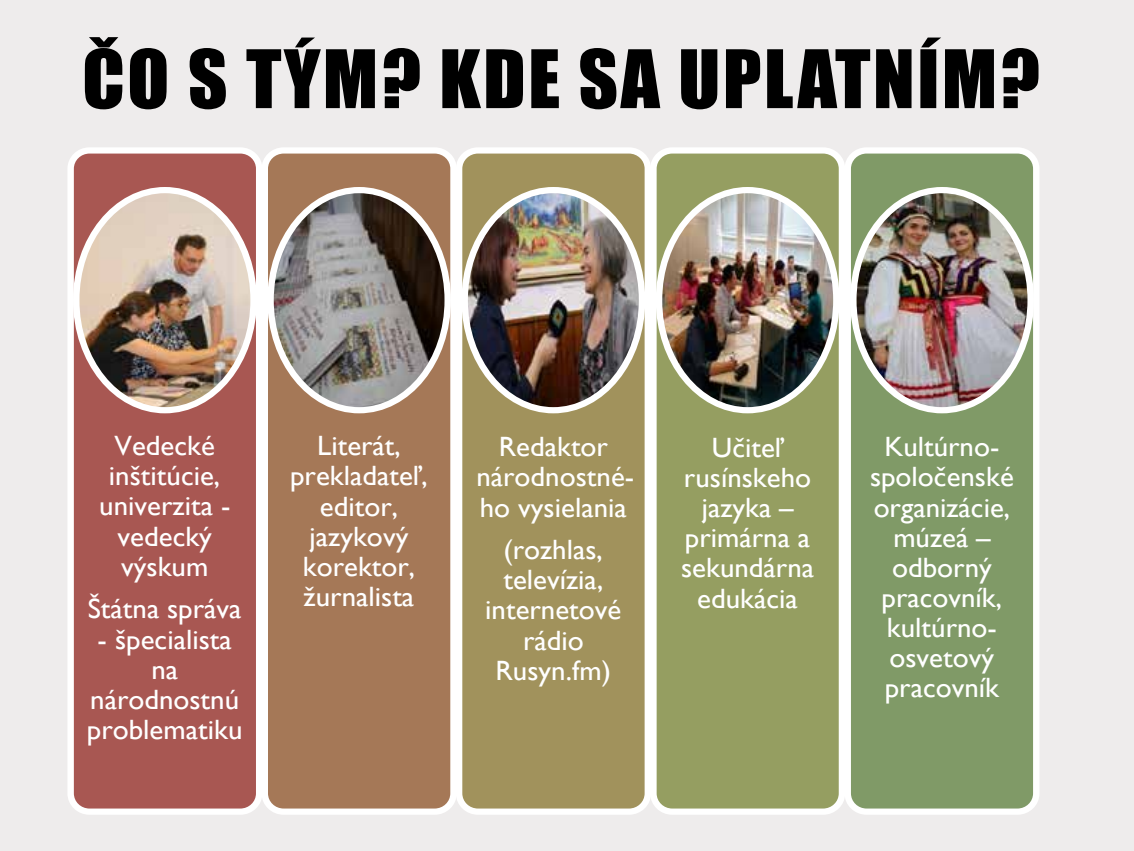
<style>
.page{position:relative;width:1134px;height:851px;background:#fff}
.page>*{position:absolute;margin:0;border:0;box-sizing:border-box;transform-origin:0 0}
.t1{font:74.4px "Impact";letter-spacing:.03em;color:#000;scale:1.04 1}
.t2{font:28px "Gill Sans";color:#fff;scale:1.04 1}
.t3{font:27.8px/30.2px "Gill Sans";color:#fff;text-align:center;scale:1.04 1}
</style>
<div class="page">
<div style="left:0;top:0;width:1134px;height:850px;background:#eeecec"></div>
<div style="left:71px;top:150px;width:188px;height:661px;background:#a85752;border-radius:19px"></div>
<div style="left:67px;top:147px;width:195px;height:667px;border:6px solid #fff;border-radius:19px"></div>
<img style="left:76px;top:190px;width:178px;height:220px">
<div style="left:73px;top:187px;width:184px;height:226px;border:6px solid #fff;border-radius:50%"></div>
<div style="left:265px;top:150px;width:188px;height:661px;background:#a57857;border-radius:19px"></div>
<div style="left:262px;top:147px;width:195px;height:667px;border:6px solid #fff;border-radius:19px"></div>
<img style="left:272px;top:190px;width:176px;height:220px">
<div style="left:267px;top:187px;width:184px;height:226px;border:6px solid #fff;border-radius:50%"></div>
<div style="left:459px;top:150px;width:189px;height:661px;background:#a1925c;border-radius:19px"></div>
<div style="left:456px;top:147px;width:195px;height:667px;border:6px solid #fff;border-radius:19px"></div>
<img style="left:466px;top:190px;width:176px;height:220px">
<div style="left:461px;top:187px;width:184px;height:226px;border:6px solid #fff;border-radius:50%"></div>
<div style="left:653px;top:150px;width:189px;height:661px;background:#959e61;border-radius:19px"></div>
<div style="left:650px;top:147px;width:195px;height:667px;border:6px solid #fff;border-radius:19px"></div>
<img style="left:659px;top:190px;width:177px;height:220px">
<div style="left:656px;top:187px;width:183px;height:226px;border:6px solid #fff;border-radius:50%"></div>
<div style="left:848px;top:150px;width:188px;height:661px;background:#809a67;border-radius:19px"></div>
<div style="left:844px;top:147px;width:195px;height:667px;border:6px solid #fff;border-radius:19px"></div>
<img style="left:853px;top:190px;width:178px;height:220px">
<div style="left:850px;top:187px;width:184px;height:226px;border:6px solid #fff;border-radius:50%"></div>
<h1 class="t1" style="left:82px;top:21px;width:922px">ČO S TÝM? KDE SA UPLATNÍM?</h1>
<p class="t3" style="left:99px;top:431px;width:127px">Vedecké inštitúcie, univerzita -</p>
<p class="t2" style="left:117px;top:519px;width:92px">vedecký</p>
<p class="t3" style="left:88px;top:545px;width:149px;line-height:42.6px">výskum<br>Štátna správa</p>
<p class="t3" style="left:87px;top:624px;width:151px">- špecialista na národnostnú problematiku</p>
<p class="t3" style="left:290px;top:431px;width:134px">Literát, prekladateľ, editor, jazykový korektor,</p>
<p class="t2" style="left:304px;top:580px;width:108px">žurnalista</p>
<p class="t3" style="left:476px;top:432px;width:153px">Redaktor národnostné&shy;ho vysielania</p>
<p class="t3" style="left:504px;top:535px;width:97px">(rozhlas,</p>
<p class="t2" style="left:503px;top:563px;width:98px">televízia,</p>
<p class="t3" style="left:485px;top:595px;width:132px">internetové rádio<br>Rusyn.fm)</p>
<p class="t3" style="left:681px;top:433px;width:129px">Učiteľ rusínskeho jazyka – primárna a sekundárna</p>
<p class="t2" style="left:697px;top:581px;width:98px">edukácia</p>
<p class="t3" style="left:870px;top:432px;width:140px">Kultúrno&shy;spoločenské organizácie, múzeá –</p>
<p class="t2" style="left:892px;top:551px;width:97px">odborný</p>
<p class="t3" style="left:881px;top:583px;width:117px;text-align:left">pracovník, kultúrno&shy;osvetový pracovník</p>
</div>
